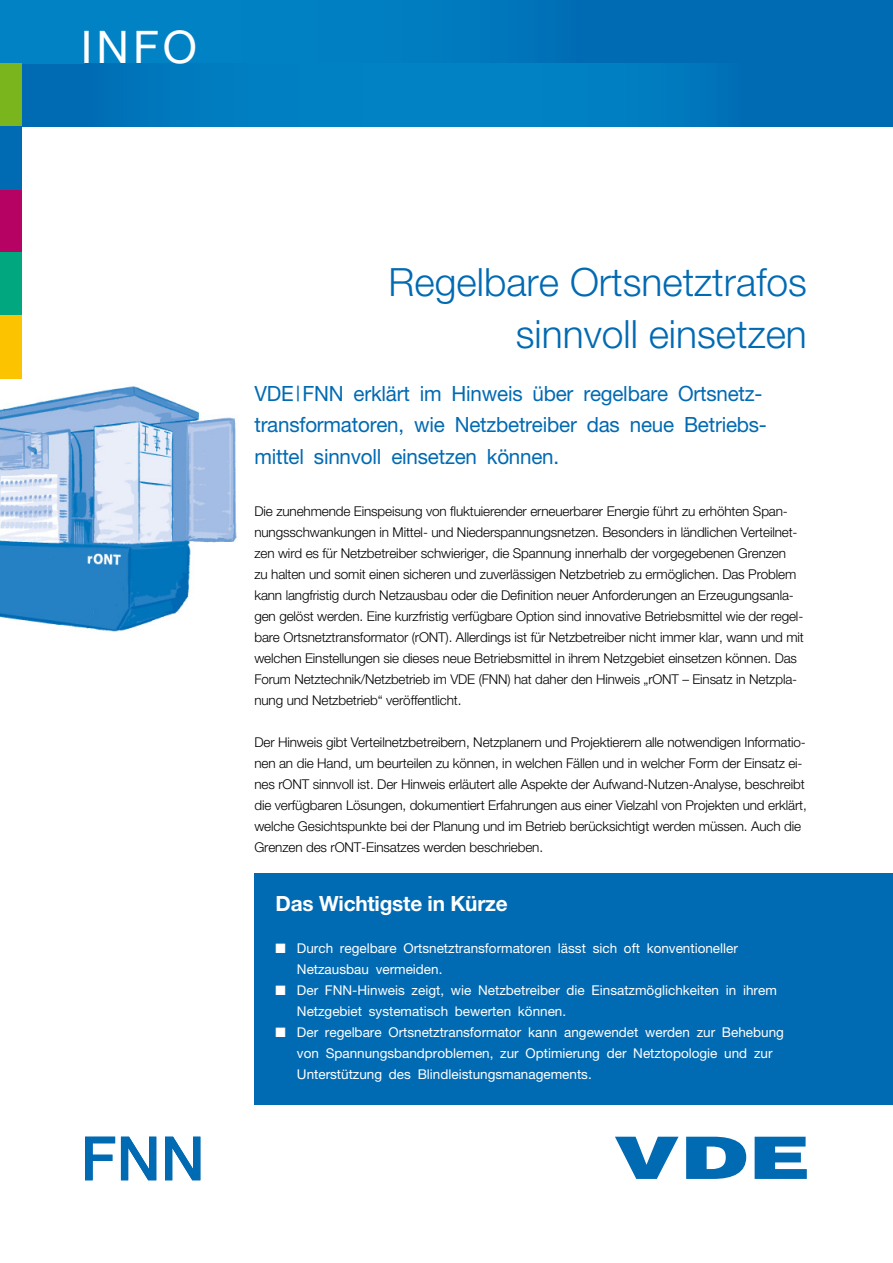
<style>
.page{position:relative;width:893px;height:1263px;background:#fff}
.page>*{position:absolute;margin:0;border:0;box-sizing:border-box;transform-origin:0 0}
.t1{font:45px "Helvetica Neue";color:#fff}
.t2{font:300 39px/52.5px "Helvetica Neue";color:#006ab3;text-align:right}
.t3{font:21px/31.5px "Helvetica Neue";letter-spacing:-.01em;color:#006ab3}
.t4{font:700 21px "Helvetica Neue";letter-spacing:-.01em;color:#fff}
.t5{font:300 13.5px/21px "Helvetica Neue";letter-spacing:-.01em;color:#000}
.t6{font:13.5px/21px "Helvetica Neue";color:#fff}
</style>
<div class="page">
<div style="left:0;top:0;width:893px;height:126px;background:#006ab3"></div>
<div style="left:0;top:0;width:585px;height:63px;background:linear-gradient(to right,#0087c7,#0075bb)"></div>
<div style="left:140px;top:63px;width:251px;height:63px;background:#007fc2"></div>
<div style="left:391px;top:63px;width:355px;height:63px;background:linear-gradient(to right,#0087c7,#0075bb)"></div>
<div style="left:0;top:63px;width:21px;height:63px;background:#7ab51d"></div>
<div style="left:0;top:189px;width:21px;height:64px;background:#b60363"></div>
<div style="left:0;top:253px;width:21px;height:63px;background:#00a77f"></div>
<div style="left:0;top:316px;width:21px;height:63px;background:#fcc400"></div>
<div style="left:0;top:126px;width:21px;height:63px;background:#006ab3"></div>
<svg style="left:615px;top:1137px;width:63px;height:42px"></svg>
<svg style="left:686px;top:1137px;width:60px;height:42px"></svg>
<svg style="left:755px;top:1137px;width:52px;height:42px"></svg>
<svg style="left:85px;top:1137px;width:30px;height:43px"></svg>
<svg style="left:121px;top:1137px;width:35px;height:43px"></svg>
<svg style="left:165px;top:1137px;width:35px;height:43px"></svg>
<div style="left:254px;top:873px;width:639px;height:231px;background:#006ab3"></div>
<img style="left:0;top:386px;width:237px;height:246px">
<h1 class="t1" style="left:81px;top:20px;width:118px">INFO</h1>
<h2 class="t2" style="left:389px;top:255px;width:420px">Regelbare Ortsnetztrafos sinnvoll einsetzen</h2>
<h3 class="t3" style="left:254px;top:377px;width:514px">VDE | FNN erklärt im Hinweis über regelbare Ortsnetz&shy;transformatoren, wie Netzbetreiber das neue Betriebs&shy;mittel sinnvoll einsetzen können.</h3>
<p class="t5" style="left:254px;top:500px;width:551px">Die zunehmende Einspeisung von fluktuierender erneuerbarer Energie führt zu erhöhten Span&shy;nungsschwankungen in Mittel- und Niederspannungsnetzen. Besonders in ländlichen Verteilnet&shy;zen wird es für Netzbetreiber schwieriger, die Spannung innerhalb der vorgegebenen Grenzen<br>zu halten und somit einen sicheren und zuverlässigen Netzbetrieb zu ermöglichen. Das Problem kann langfristig durch Netzausbau oder die Definition neuer Anforderungen an Erzeugungsanla&shy;gen gelöst werden. Eine kurzfristig verfügbare Option sind innovative Betriebsmittel wie der regel&shy;bare Ortsnetztransformator (rONT). Allerdings ist für Netzbetreiber nicht immer klar, wann und mit welchen Einstellungen sie dieses neue Betriebsmittel in ihrem Netzgebiet einsetzen können. Das Forum Netztechnik/Netzbetrieb im VDE (FNN) hat daher den Hinweis „rONT – Einsatz in Netzpla&shy;nung und Netzbetrieb“ veröffentlicht.</p>
<p class="t5" style="left:254px;top:731px;width:554px">Der Hinweis gibt Verteilnetzbetreibern, Netzplanern und Projektierern alle notwendigen Informatio&shy;nen an die Hand, um beurteilen zu können, in welchen Fällen und in welcher Form der Einsatz ei&shy;nes rONT sinnvoll ist. Der Hinweis erläutert alle Aspekte der Aufwand-Nutzen-Analyse, beschreibt die verfügbaren Lösungen, dokumentiert Erfahrungen aus einer Vielzahl von Projekten und erklärt, welche Gesichtspunkte bei der Planung und im Betrieb berücksichtigt werden müssen. Auch die Grenzen des rONT-Einsatzes werden beschrieben.</p>
<h3 class="t4" style="left:276px;top:890px;width:234px">Das Wichtigste in Kürze</h3>
<p class="t6" style="left:297px;top:937px;width:443px;text-indent:-21px">■ Durch regelbare Ortsnetztransformatoren lässt sich oft konventioneller<br>Netzausbau vermeiden.</p>
<p class="t6" style="left:297px;top:979px;width:481px;text-indent:-21px">■ Der FNN-Hinweis zeigt, wie Netzbetreiber die Einsatzmöglichkeiten in ihrem<br>Netzgebiet systematisch bewerten können.</p>
<p class="t6" style="left:297px;top:1021px;width:488px;text-indent:-21px">■ Der regelbare Ortsnetztransformator kann angewendet werden zur Behebung von Spannungsbandproblemen, zur Optimierung der Netztopologie und zur<br>Unterstützung des Blindleistungsmanagements.</p>
</div>
